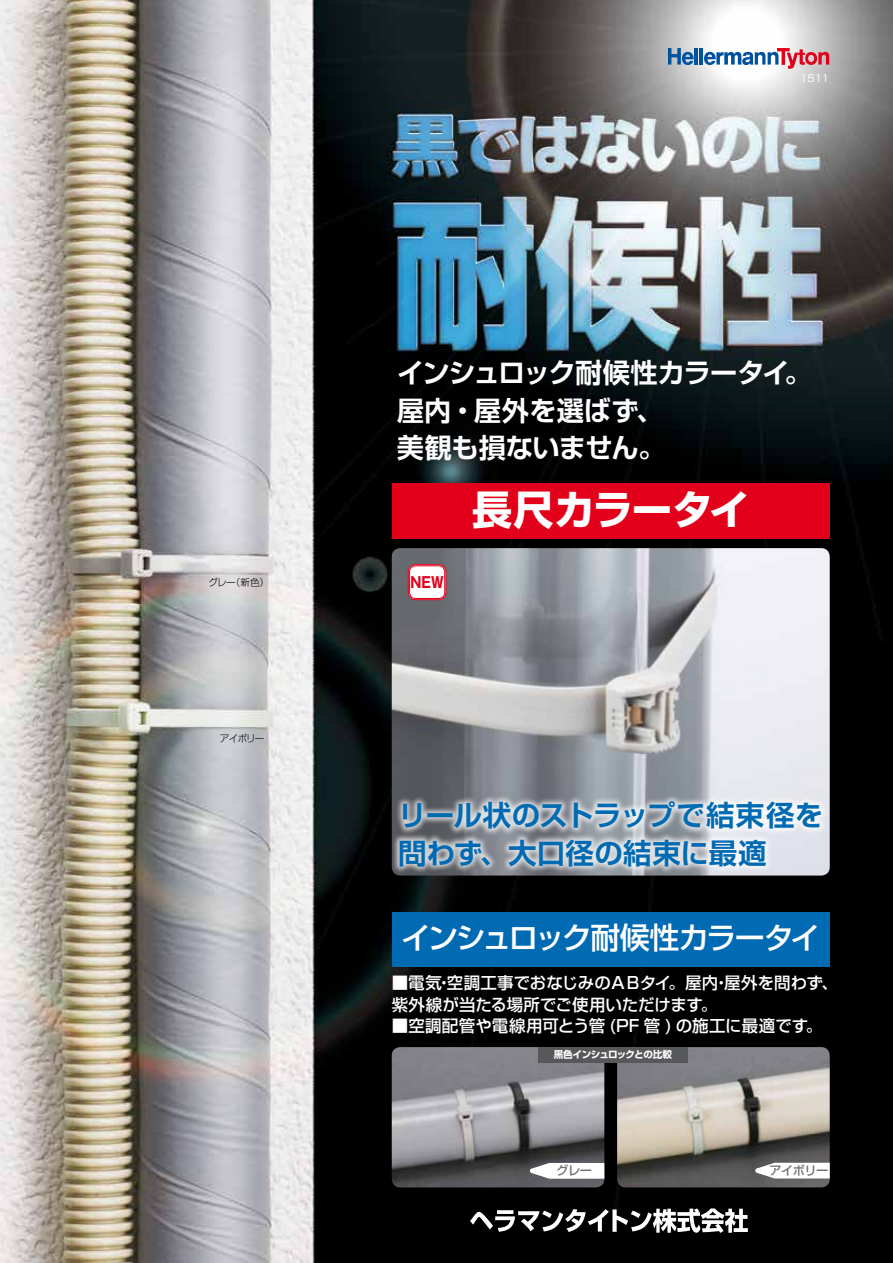
<style>
.page{position:relative;width:893px;height:1263px;background:#fff}
.page>*{position:absolute;margin:0;border:0;box-sizing:border-box;transform-origin:0 0}
.t1{font:700 40.5px "Shin Go Pro";letter-spacing:-.025em;color:#fff}
.t2{font:500 30px "Shin Go Pro";letter-spacing:-.075em;color:#fff}
.t3{font:700 28.5px/37.5px "Shin Go Pro De";letter-spacing:.005em;color:#006ab3}
.t4{font:700 27.15px/37.5px "Shin Go Pro De";letter-spacing:-.015em;color:#fff}
.t5{font:500 16.5px/21.8px "Shin Go Pro";color:#fff}
.t6{font:700 15px "Gothic MB101 Pro";color:#e2001a;scale:.83 1}
.t7{font:500 12.15px "Shin Go Pro";letter-spacing:-.04em;color:#707172}
.t8{font:700 9.6px "Shin Go Pro";letter-spacing:-.045em;color:#fff}
.t9{font:300 9.6px "Shin Go Pro";letter-spacing:-.055em;color:#000}
.t10{font:9.6px "Shin Go Pro";color:#fff}
</style>
<div class="page">
<img style="left:0;top:0;width:893px;height:1263px">
<div style="left:392px;top:912px;width:438px;height:54px;background:#006ab3"></div>
<svg style="left:668px;top:48px;width:26px;height:17px"></svg>
<hr style="left:694px;top:48px;width:4px;height:17px;background:#00519e">
<hr style="left:700px;top:48px;width:3px;height:17px;background:#00519e">
<svg style="left:704px;top:48px;width:125px;height:21px"></svg>
<svg style="left:470px;top:1208px;width:278px;height:25px"></svg>
<div style="left:392px;top:483px;width:438px;height:55px;background:#e2001a"></div>
<img style="left:392px;top:548px;width:438px;height:327px">
<div style="left:392px;top:794px;width:437px;height:80px;background:#fff;opacity:.75"></div>
<div style="left:408px;top:565px;width:38px;height:35px;background:#fff;border-radius:7px"></div>
<div style="left:408px;top:564px;width:38px;height:36px;border:1px solid #e2001a;border-radius:7px"></div>
<div style="left:409px;top:565px;width:36px;height:34px;border:1px solid #e2001a;border-radius:6px"></div>
<img style="left:617px;top:1047px;width:213px;height:140px">
<img style="left:392px;top:1047px;width:212px;height:140px">
<svg style="left:530px;top:1163px;width:74px;height:16px"></svg>
<div style="left:538px;top:1047px;width:150px;height:15px;background:#57585a"></div>
<svg style="left:755px;top:1163px;width:75px;height:15px"></svg>
<p class="t9" style="left:208px;top:574px;width:62px">グレー（新色）</p>
<p class="t9" style="left:220px;top:731px;width:46px">アイボリー</p>
<p class="t10" style="left:800px;top:70px;width:31px">1511</p>
<h3 class="t4" style="left:397px;top:351px;width:416px">インシュロック耐候性カラータイ。屋内・屋外を選ばず、<br>美観も損ないません。</h3>
<p class="t6" style="left:411px;top:570px;width:41px">NEW</p>
<h1 class="t1" style="left:472px;top:477px;width:279px">長尺カラータイ</h1>
<h3 class="t3" style="left:398px;top:793px;width:427px">リール状のストラップで結束径を問わず、大口径の結束に最適</h3>
<h2 class="t2" style="left:401px;top:913px;width:421px">インシュロック耐候性カラータイ</h2>
<p class="t5" style="left:392px;top:970px;width:448px">■電気・空調工事でおなじみのＡＢタイ。屋内・屋外を問わず、紫外線が当たる場所でご使用いただけます。</p>
<p class="t5" style="left:392px;top:1013px;width:432px">■空調配管や電線用可とう管 (PF 管 ) の施工に最適です。</p>
<p class="t8" style="left:554px;top:1047px;width:120px">黒色インシュロックとの比較</p>
<p class="t7" style="left:556px;top:1160px;width:37px">グレー</p>
<p class="t7" style="left:769px;top:1160px;width:60px">アイボリー</p>
</div>
